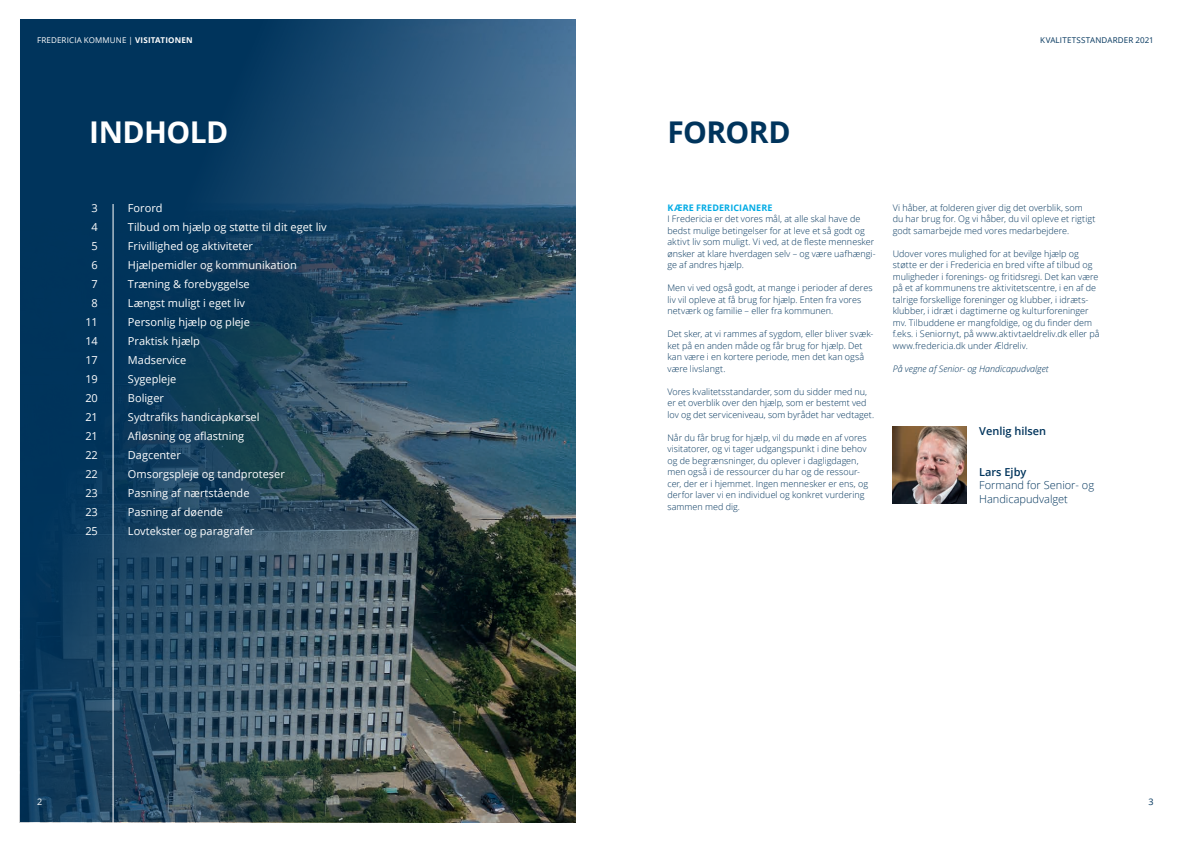
<style>
.page{position:relative;width:1191px;height:842px;background:#fff}
.page>*{position:absolute;margin:0;border:0;box-sizing:border-box;transform-origin:0 0}
.FK_rubrik{font:700 30px "Open Sans";letter-spacing:-.02em;color:#fff}
.FK_rubrik-2{font:700 30px "Open Sans";letter-spacing:-.02em;color:#00345c}
.t1{font:11px "Open Sans";color:#fff}
.t2{font:300 11px "Open Sans";color:#00345c}
.t3{font:600 11px "Open Sans";color:#00345c}
.FK_brød{font:300 9px/11.5px "Open Sans";letter-spacing:.005em;color:#00345c}
.FK_brød-2{font:italic 300 9px "Open Sans";color:#00345c}
.FK_brød-3{font:700 9px "Open Sans";letter-spacing:.015em;color:#00abe5}
.t4{font:9px "Open Sans";color:#00345c}
.t5{font:9px "Open Sans";color:#fff}
.t6{font:8px "Open Sans";letter-spacing:.015em;color:#fff}
.t7{font:8px "Open Sans";letter-spacing:.025em;color:#00345c}
.s1{font-weight:700}
</style>
<div class="page">
<img style="left:20px;top:20px;width:555px;height:802px">
<img style="left:892px;top:427px;width:74px;height:77px">
<hr style="left:113px;top:204px;width:1px;height:627px;background:#fff">
<p class="t6" style="left:37px;top:34px;width:157px">FREDERICIA KOMMUNE | <span class="s1">VISITATIONEN</span></p>
<p class="t7" style="left:1040px;top:34px;width:115px">KVALITETSSTANDARDER 2021</p>
<p class="FK_rubrik" style="left:89px;top:111px;width:141px">INDHOLD</p>
<p class="FK_rubrik-2" style="left:667px;top:111px;width:125px">FORORD</p>
<p class="t1" style="left:92px;top:200px;width:8px">3</p>
<p class="t1" style="left:128px;top:200px;width:36px">Forord</p>
<p class="t1" style="left:92px;top:219px;width:8px">4</p>
<p class="t1" style="left:128px;top:219px;width:200px">Tilbud om hjælp og støtte til dit eget liv</p>
<p class="t1" style="left:92px;top:238px;width:8px">5</p>
<p class="t1" style="left:128px;top:238px;width:127px">Frivillighed og aktiviteter</p>
<p class="t1" style="left:92px;top:257px;width:8px">6</p>
<p class="t1" style="left:128px;top:257px;width:170px">Hjælpemidler og kommunikation</p>
<p class="t1" style="left:92px;top:276px;width:8px">7</p>
<p class="t1" style="left:128px;top:276px;width:123px">Træning &amp; forebyggelse</p>
<p class="t1" style="left:92px;top:295px;width:8px">8</p>
<p class="t1" style="left:128px;top:295px;width:119px">Længst muligt i eget liv</p>
<p class="t1" style="left:85px;top:314px;width:14px">11</p>
<p class="t1" style="left:128px;top:314px;width:123px">Personlig hjælp og pleje</p>
<p class="t1" style="left:85px;top:333px;width:14px">14</p>
<p class="t1" style="left:128px;top:333px;width:74px">Praktisk hjælp</p>
<p class="t1" style="left:85px;top:352px;width:14px">17</p>
<p class="t1" style="left:128px;top:352px;width:60px">Madservice</p>
<p class="t1" style="left:85px;top:371px;width:14px">19</p>
<p class="t1" style="left:128px;top:371px;width:50px">Sygepleje</p>
<p class="t1" style="left:85px;top:390px;width:14px">20</p>
<p class="t1" style="left:128px;top:390px;width:38px">Boliger</p>
<p class="t1" style="left:85px;top:409px;width:14px">21</p>
<p class="t1" style="left:128px;top:409px;width:133px">Sydtrafiks handicapkørsel</p>
<p class="t1" style="left:85px;top:428px;width:14px">21</p>
<p class="t1" style="left:128px;top:428px;width:118px">Afløsning og aflastning</p>
<p class="t1" style="left:85px;top:447px;width:14px">22</p>
<p class="t1" style="left:128px;top:447px;width:54px">Dagcenter</p>
<p class="t1" style="left:85px;top:466px;width:14px">22</p>
<p class="t1" style="left:128px;top:466px;width:158px">Omsorgspleje og tandproteser</p>
<p class="t1" style="left:85px;top:485px;width:14px">23</p>
<p class="t1" style="left:128px;top:485px;width:123px">Pasning af nærtstående</p>
<p class="t1" style="left:85px;top:504px;width:14px">23</p>
<p class="t1" style="left:128px;top:504px;width:97px">Pasning af døende</p>
<p class="t1" style="left:85px;top:523px;width:14px">25</p>
<p class="t1" style="left:128px;top:523px;width:128px">Lovtekster og paragrafer</p>
<p class="FK_brød-3" style="left:667px;top:201px;width:107px">KÆRE FREDERICIANERE</p>
<p class="FK_brød" style="left:667px;top:213px;width:210px">I Fredericia er det vores mål, at alle skal have de bedst mulige betingelser for at leve et så godt og aktivt liv som muligt. Vi ved, at de fleste mennesker ønsker at klare hverdagen selv – og være uafhængi&shy;ge af andres hjælp.</p>
<p class="FK_brød" style="left:667px;top:282px;width:207px">Men vi ved også godt, at mange i perioder af deres liv vil opleve at få brug for hjælp. Enten fra vores netværk og familie – eller fra kommunen.</p>
<p class="FK_brød" style="left:667px;top:328px;width:207px">Det sker, at vi rammes af sygdom, eller bliver svæk&shy;ket på en anden måde og får brug for hjælp. Det kan være i en kortere periode, men det kan også være livslangt.</p>
<p class="FK_brød" style="left:667px;top:385px;width:208px">Vores kvalitetsstandarder, som du sidder med nu, er et overblik over den hjælp, som er bestemt ved lov og det serviceniveau, som byrådet har vedtaget.</p>
<p class="FK_brød" style="left:667px;top:431px;width:202px">Når du får brug for hjælp, vil du møde en af vores visitatorer, og vi tager udgangspunkt i dine behov og de begrænsninger, du oplever i dagligdagen, men også i de ressourcer du har og de ressour&shy;cer, der er i hjemmet. Ingen mennesker er ens, og derfor laver vi en individuel og konkret vurdering sammen med dig.</p>
<p class="FK_brød" style="left:892px;top:201px;width:204px">Vi håber, at folderen giver dig det overblik, som du har brug for. Og vi håber, du vil opleve et rigtigt godt samarbejde med vores medarbejdere.</p>
<p class="FK_brød" style="left:892px;top:247px;width:208px">Udover vores mulighed for at bevilge hjælp og støtte er der i Fredericia en bred vifte af tilbud og muligheder i forenings- og fritidsregi. Det kan være på et af kommunens tre aktivitetscentre, i en af de talrige forskellige foreninger og klubber, i idræts&shy;klubber, i idræt i dagtimerne og kulturforeninger mv. Tilbuddene er mangfoldige, og du finder dem f.eks. i Seniornyt, på www.aktivtaeldreliv.dk eller på www.fredericia.dk under Ældreliv.</p>
<p class="FK_brød-2" style="left:892px;top:362px;width:157px">På vegne af Senior- og Handicapudvalget</p>
<p class="t3" style="left:979px;top:424px;width:69px">Venlig hilsen</p>
<p class="t3" style="left:979px;top:464px;width:49px">Lars Ejby</p>
<p class="t2" style="left:979px;top:478px;width:116px">Formand for Senior- og</p>
<p class="t2" style="left:979px;top:491px;width:90px">Handicapudvalget</p>
<p class="t5" style="left:37px;top:796px;width:7px">2</p>
<p class="t4" style="left:1148px;top:796px;width:7px">3</p>
</div>
